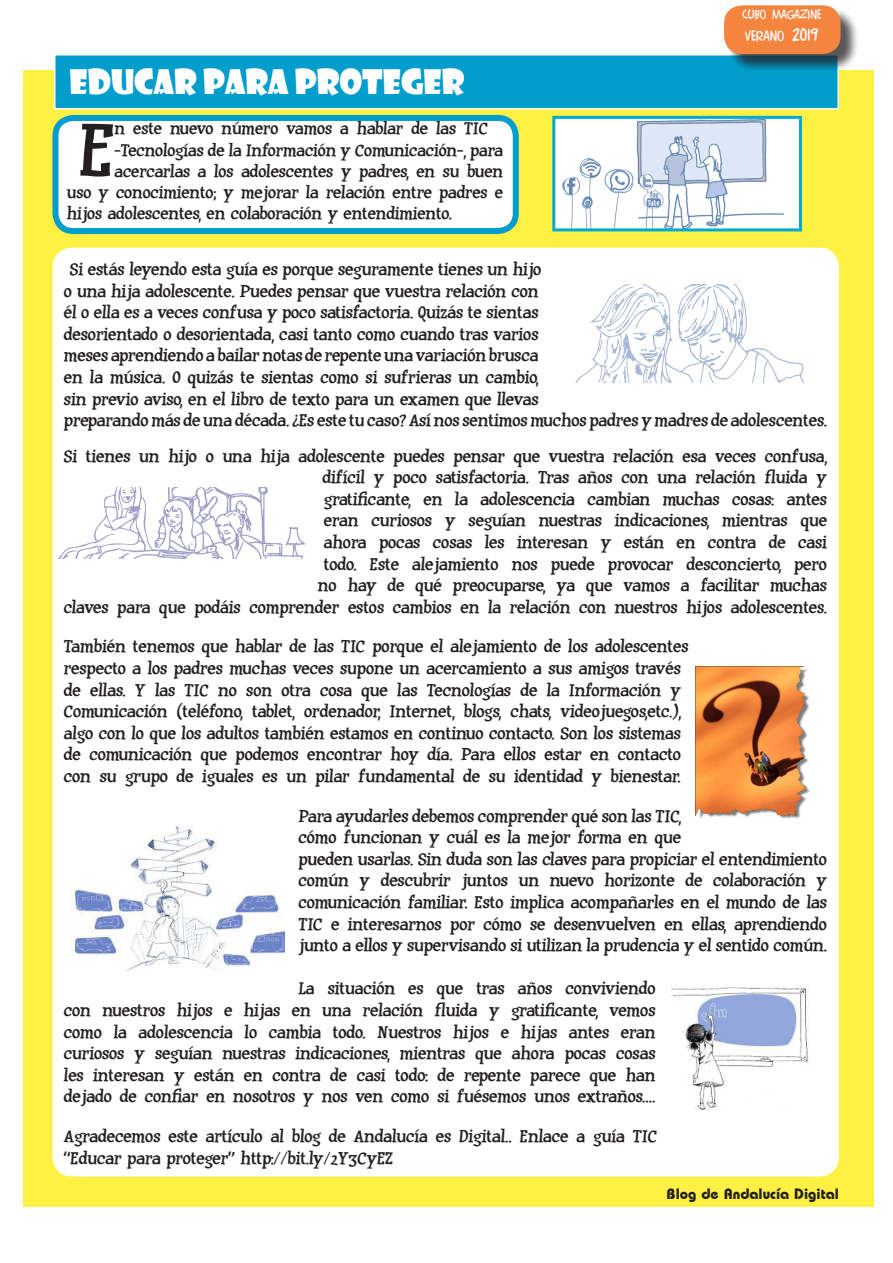
<style>
.page{position:relative;width:893px;height:1263px;background:#fff}
.page>*{position:absolute;margin:0;border:0;box-sizing:border-box;transform-origin:0 0}
.t1{font:78.45px "Huxtable";color:#231f20}
.t2{font:33px "Showcard Gothic";color:#fff}
.t3{font:18px/21.6px "Huxtable";color:#231f20}
.t4{font:17.7px "Huxtable";color:#231f20}
.t5{font:800 15px "Bordeaux";color:#231f20}
.t6{font:15px "Comix";color:#fff}
.t7{font:13.5px "Comix";color:#fff}
.s1{font-size:18px}
</style>
<div class="page">
<div style="left:23px;top:70px;width:850px;height:1136px;background:#fff044"></div>
<div style="left:54px;top:249px;width:783px;height:926px;background:#fff;border-radius:18px"></div>
<div style="left:54px;top:54px;width:785px;height:56px;background:#009dcd;border:2px solid #fff"></div>
<div style="left:55px;top:118px;width:461px;height:113px;background:#fff;border-radius:18px"></div>
<div style="left:52px;top:115px;width:467px;height:119px;border:6px solid #009dcd;border-radius:18px"></div>
<img style="left:59px;top:487px;width:246px;height:71px">
<img style="left:576px;top:285px;width:228px;height:97px">
<img style="left:696px;top:666px;width:114px;height:153px">
<img style="left:72px;top:826px;width:213px;height:144px">
<img style="left:556px;top:120px;width:242px;height:107px">
<div style="left:552px;top:116px;width:250px;height:115px;border:3px solid #00abd2"></div>
<img style="left:672px;top:987px;width:136px;height:123px">
<div style="left:726px;top:8px;width:133px;height:65px;background:#231f20;opacity:.75"></div>
<div style="left:724px;top:5px;width:116px;height:49px;background:#f5843f;border-radius:18px"></div>
<p class="t2" style="left:69px;top:60px;width:397px">EDUCAR PARA PROTEGER</p>
<p class="t1" style="left:79px;top:101px;width:37px">E</p>
<p class="t4" style="left:115px;top:118px;width:375px">n este nuevo número vamos a hablar de las TIC</p>
<p class="t4" style="left:115px;top:139px;width:390px">-Tecnologías de la Información y Comunicación-, para</p>
<p class="t4" style="left:115px;top:160px;width:390px">acercarlas a los adolescentes y padres, en su buen</p>
<p class="t4" style="left:67px;top:181px;width:437px">uso y conocimiento; y mejorar la relación entre padres e</p>
<p class="t4" style="left:67px;top:203px;width:386px">hijos adolescentes, en colaboración y entendimiento.</p>
<p class="t7" style="left:742px;top:7px;width:80px">CUBO MAGAZINE</p>
<p class="t6" style="left:745px;top:27px;width:75px">VERANO <span class="s1">2019</span></p>
<p class="t3" style="left:64px;top:259px;width:765px;text-indent:6px">Si estás leyendo esta guía es porque seguramente tienes un hijo<br>o una hija adolescente. Puedes pensar que vuestra relación con<br>él o ella es a veces confusa y poco satisfactoria. Quizás te sientas<br>desorientado o desorientada, casi tanto como cuando tras varios<br>meses aprendiendo a bailar notas de repente una variación brusca<br>en la música. O quizás te sientas como si sufrieras un cambio,<br>sin previo aviso, en el libro de texto para un examen que llevas<br>preparando más de una década. ¿Es este tu caso? Así nos sentimos muchos padres y madres de adolescentes.</p>
<p class="t3" style="left:64px;top:446px;width:765px;text-align:right">Si tienes un hijo o una hija adolescente puedes pensar que vuestra relación esa veces confusa, difícil y poco satisfactoria. Tras años con una relación fluida y<br>gratificante, en la adolescencia cambian muchas cosas: antes<br>eran curiosos y seguían nuestras indicaciones, mientras que<br>ahora pocas cosas les interesan y están en contra de casi<br>todo. Este alejamiento nos puede provocar desconcierto, pero<br>no hay de qué preocuparse, ya que vamos a facilitar muchas<br>claves para que podáis comprender estos cambios en la relación con nuestros hijos adolescentes.</p>
<p class="t3" style="left:64px;top:637px;width:626px">También tenemos que hablar de las TIC porque el alejamiento de los adolescentes respecto a los padres muchas veces supone un acercamiento a sus amigos través de ellas. Y las TIC no son otra cosa que las Tecnologías de la Información y Comunicación (teléfono, tablet, ordenador, Internet, blogs, chats, videojuegos,etc.), algo con lo que los adultos también estamos en continuo contacto. Son los sistemas de comunicación que podemos encontrar hoy día. Para ellos estar en contacto con su grupo de iguales es un pilar fundamental de su identidad y bienestar.</p>
<p class="t3" style="left:298px;top:806px;width:530px">Para ayudarles debemos comprender qué son las TIC,<br>cómo funcionan y cuál es la mejor forma en que<br>pueden usarlas. Sin duda son las claves para propiciar el entendimiento común y descubrir juntos un nuevo horizonte de colaboración y comunicación familiar. Esto implica acompañarles en el mundo de las TIC e interesarnos por cómo se desenvuelven en ellas, aprendiendo junto a ellos y supervisando si utilizan la prudencia y el sentido común.</p>
<p class="t3" style="left:64px;top:979px;width:593px;text-align:justify;text-indent:235px">La situación es que tras años conviviendo con nuestros hijos e hijas en una relación fluida y gratificante, vemos como la adolescencia lo cambia todo. Nuestros hijos e hijas antes eran curiosos y seguían nuestras indicaciones, mientras que ahora pocas cosas les interesan y están en contra de casi todo: de repente parece que han dejado de confiar en nosotros y nos ven como si fuésemos unos extraños....</p>
<p class="t3" style="left:64px;top:1126px;width:594px">Agradecemos este artículo al blog de Andalucía es Digital.. Enlace a guía TIC “Educar para proteger” http://bit.ly/2Y3CyEZ</p>
<p class="t5" style="left:666px;top:1185px;width:174px">Blog de Andalucía Digital</p>
</div>
